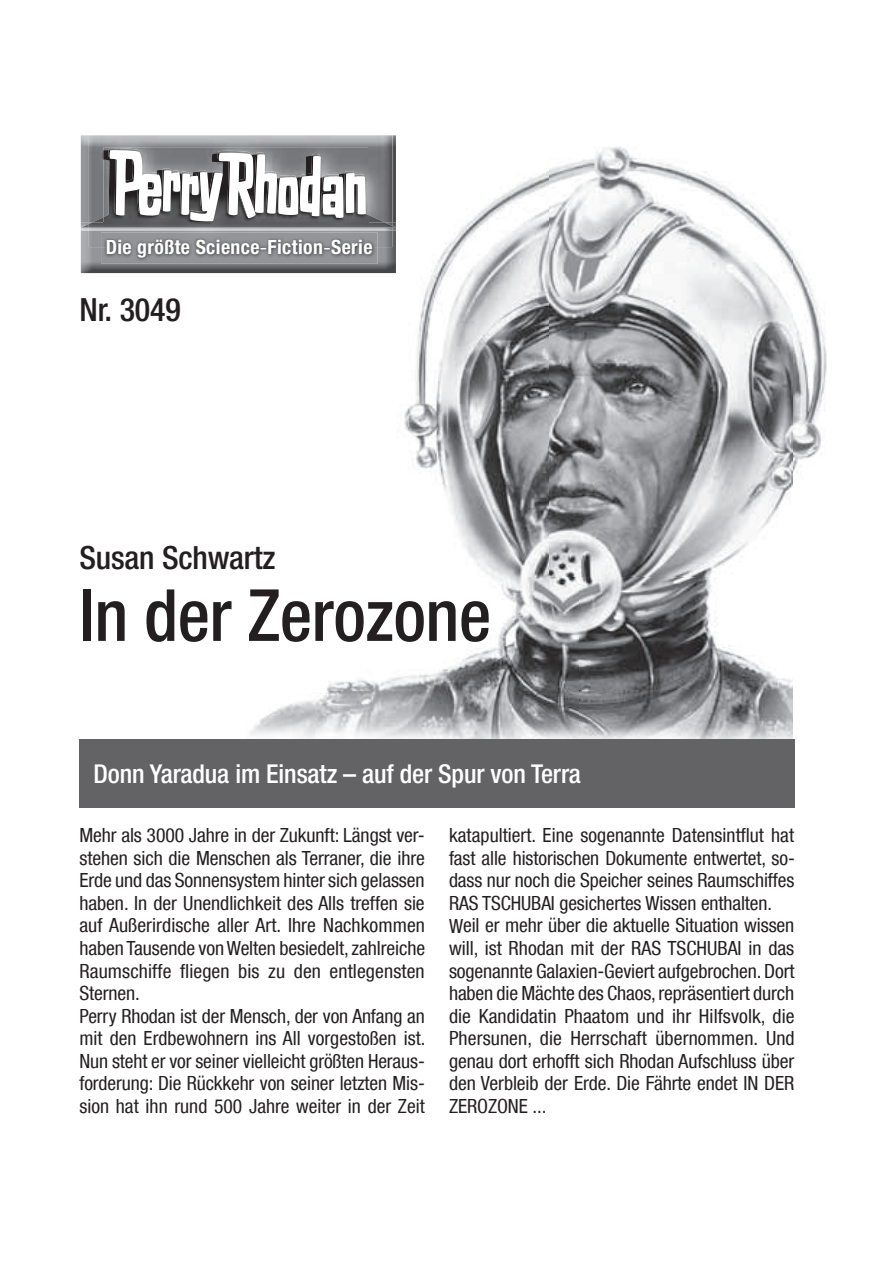
<style>
.page{position:relative;width:874px;height:1265px;background:#fff}
.page>*{position:absolute;margin:0;border:0;box-sizing:border-box;transform-origin:0 0}
.t1{font:500 condensed 72px "Helvetica Neue LT Com";letter-spacing:-.005em;color:#231f20}
.t2{font:500 condensed 32px "Helvetica Neue LT Com";letter-spacing:-.005em;color:#231f20}
.t3{font:500 condensed 26px "Helvetica Neue LT Com";letter-spacing:-.005em;color:#fff}
.t4{font:700 condensed 19.8px "Helvetica Neue";letter-spacing:.02em;color:#fff}
.t5{font:condensed 19.6px/22.6px "Helvetica Neue LT Com";letter-spacing:-.005em;color:#231f20}
</style>
<div class="page">
<img style="left:224px;top:171px;width:355px;height:568px">
<img style="left:579px;top:576px;width:213px;height:163px">
<img style="left:549px;top:146px;width:278px;height:430px">
<div style="left:79px;top:739px;width:715px;height:68px;background:#636366"></div>
<img style="left:81px;top:135px;width:315px;height:87px">
<img style="left:81px;top:222px;width:315px;height:51px">
<img style="left:101px;top:247px;width:276px;height:17px">
<img style="left:107px;top:247px;width:265px;height:11px">
<img style="left:89px;top:135px;width:303px;height:112px">
<img style="left:81px;top:224px;width:314px;height:3px">
<img style="left:92px;top:215px;width:292px;height:7px">
<img style="left:89px;top:222px;width:303px;height:5px">
<img style="left:103px;top:147px;width:172px;height:3px">
<img style="left:109px;top:148px;width:48px;height:2px">
<img style="left:103px;top:150px;width:265px;height:77px">
<svg style="left:109px;top:150px;width:256px;height:72px"></svg>
<p class="t4" style="left:106px;top:235px;width:268px">Die größte Science Fiction Serie</p>
<p class="t4" style="left:260px;top:235px;width:9px">-</p>
<p class="t4" style="left:323px;top:235px;width:9px">-</p>
<h2 class="t2" style="left:79px;top:290px;width:103px">Nr. 3049</h2>
<h2 class="t2" style="left:79px;top:538px;width:197px">Susan Schwartz</h2>
<h1 class="t1" style="left:79px;top:572px;width:413px">In der Zerozone</h1>
<h3 class="t3" style="left:94px;top:758px;width:488px">Donn Yaradua im Einsatz – auf der Spur von Terra</h3>
<p class="t5" style="left:79px;top:823px;width:347px">Mehr als 3000 Jahre in der Zukunft: Längst ver&shy;stehen sich die Menschen als Terraner, die ihre Erde und das Sonnensystem hinter sich gelassen haben. In der Unendlichkeit des Alls treffen sie auf Außerirdische aller Art. Ihre Nachkommen haben Tausende von Welten besiedelt, zahlreiche Raumschiffe fliegen bis zu den entlegensten Sternen.<br>Perry Rhodan ist der Mensch, der von Anfang an mit den Erdbewohnern ins All vorgestoßen ist.<br>Nun steht er vor seiner vielleicht größten Heraus&shy;forderung: Die Rückkehr von seiner letzten Mis&shy;sion hat ihn rund 500 Jahre weiter in der Zeit</p>
<p class="t5" style="left:449px;top:823px;width:347px">katapultiert. Eine sogenannte Datensintflut hat fast alle historischen Dokumente entwertet, so&shy;dass nur noch die Speicher seines Raumschiffes RAS TSCHUBAI gesichertes Wissen enthalten.<br>Weil er mehr über die aktuelle Situation wissen will, ist Rhodan mit der RAS TSCHUBAI in das sogenannte Galaxien-Geviert aufgebrochen. Dort haben die Mächte des Chaos, repräsentiert durch die Kandidatin Phaatom und ihr Hilfsvolk, die Phersunen, die Herrschaft übernommen. Und genau dort erhofft sich Rhodan Aufschluss über den Verbleib der Erde. Die Fährte endet IN DER ZEROZONE ...</p>
</div>
